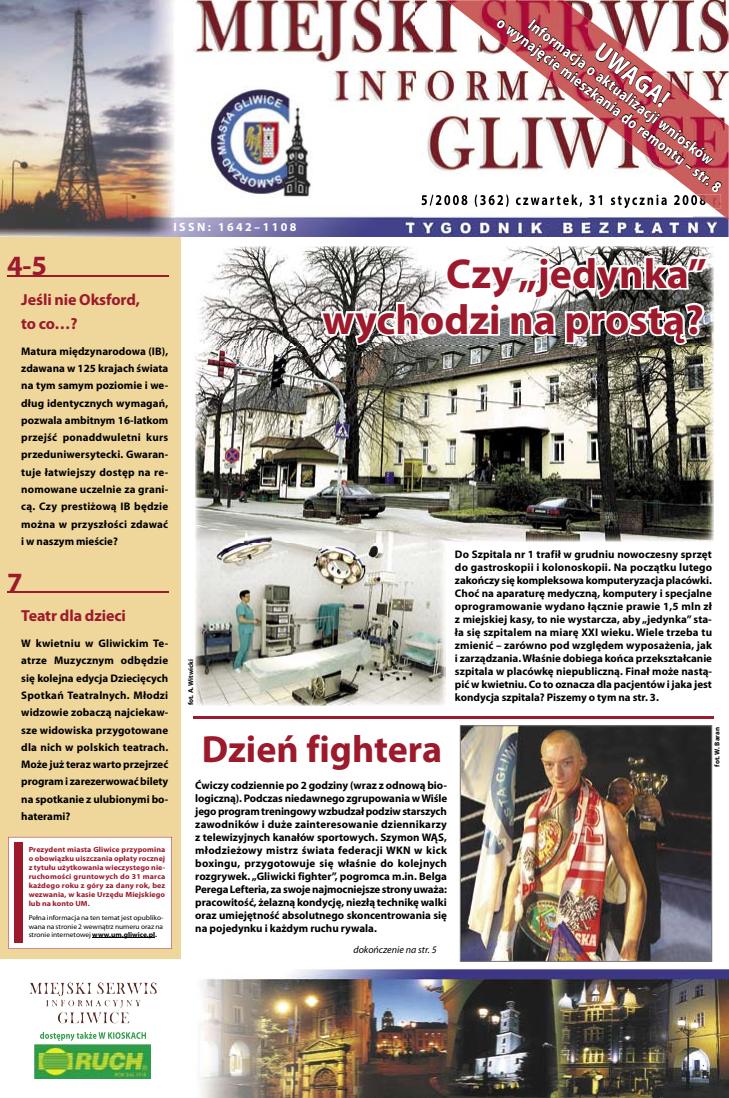
<style>
.page{position:relative;width:729px;height:1098px;background:#fff}
.page>*{position:absolute;margin:0;border:0;box-sizing:border-box;transform-origin:0 0}
.t1{font:700 42px/46px "Myriad Pro";color:#9c1a2b;text-align:right}
.t2{font:700 38px "Myriad Pro";color:#9c1a2b}
.t3{font:700 28px "Myriad Pro";color:#9c1a2b}
.t4{font:700 26px "Myriad Pro";color:#fff;scale:.85 1}
.t5{font:700 16px "Myriad Pro";color:#fff;scale:.85 1}
.t6{font:700 16px/24px "Myriad Pro";letter-spacing:-.005em;color:#9c1a2b}
.t7{font:700 12px "Myriad Pro";letter-spacing:.2em;color:#fff}
.t8{font:700 11px/13px "Myriad Pro";color:#000;text-align:justify}
.t9{font:italic 10px "Myriad Pro";color:#000}
.t10{font:700 7.5px/9.1px "Myriad Pro";letter-spacing:.01em;color:#9c1a2b;text-align:justify;scale:1.06 1}
.t11{font:7px/8.4px "Myriad Pro";color:#000;text-align:justify;scale:1.06 1}
.t12{font:700 7px "Myriad Pro";color:#000}
.s1{font-weight:700}
</style>
<div class="page">
<div style="left:0;top:234px;width:181px;height:724px;background:#efd79c"></div>
<hr style="left:7px;top:275px;width:161px;height:1px;background:#9c1a2b">
<hr style="left:7px;top:591px;width:161px;height:1px;background:#9c1a2b">
<hr style="left:194px;top:716px;width:519px;height:1px;background:#9c1a2b">
<hr style="left:194px;top:717px;width:519px;height:1px;background:#9c1a2b">
<div style="left:9px;top:836px;width:163px;height:112px;background:#fff"></div>
<hr style="left:92px;top:937px;width:63px;height:1px;background:#000">
<hr style="left:8px;top:836px;width:1px;height:112px;background:#9c1a2b">
<hr style="left:9px;top:947px;width:163px;height:1px;background:#9c1a2b">
<hr style="left:171px;top:836px;width:1px;height:112px;background:#9c1a2b">
<hr style="left:9px;top:836px;width:163px;height:1px;background:#9c1a2b">
<div style="left:15px;top:841px;width:8px;height:101px;background:#9c1a2b"></div>
<img style="left:195px;top:246px;width:518px;height:296px">
<img style="left:195px;top:530px;width:250px;height:176px">
<svg style="left:318px;top:254px;width:393px;height:93px"></svg>
<img style="left:460px;top:726px;width:251px;height:234px">
<hr style="left:459px;top:725px;width:1px;height:236px;background:#777778">
<hr style="left:460px;top:960px;width:251px;height:1px;background:#777778">
<hr style="left:711px;top:725px;width:1px;height:236px;background:#777778">
<hr style="left:460px;top:725px;width:251px;height:1px;background:#777778">
<img style="left:174px;top:0;width:239px;height:237px">
<img style="left:413px;top:69px;width:175px;height:168px">
<img style="left:588px;top:220px;width:105px;height:17px">
<img style="left:693px;top:220px;width:35px;height:17px">
<img style="left:700px;top:0;width:27px;height:18px">
<img style="left:624px;top:0;width:70px;height:18px">
<img style="left:413px;top:0;width:68px;height:53px">
<img style="left:44px;top:969px;width:685px;height:128px">
<img style="left:0;top:0;width:174px;height:237px">
<img style="left:421px;top:194px;width:74px;height:14px">
<img style="left:35px;top:1043px;width:116px;height:35px">
<img style="left:30px;top:982px;width:127px;height:23px">
<svg style="left:40px;top:1031px;width:106px;height:9px"></svg>
<img style="left:587px;top:0;width:35px;height:18px">
<img style="left:552px;top:0;width:35px;height:18px">
<img style="left:517px;top:0;width:35px;height:18px">
<img style="left:481px;top:0;width:36px;height:55px">
<img style="left:446px;top:0;width:36px;height:32px">
<img style="left:495px;top:18px;width:234px;height:202px">
<p class="t7" style="left:173px;top:220px;width:125px">ISSN: 1642–1108</p>
<h3 class="t5" style="left:503px;top:14px;width:328px;rotate:37deg">o wynajęcie mieszkania do remontu – str. 8</h3>
<h3 class="t5" style="left:535px;top:16px;width:269px;rotate:37deg">Informacja o aktualizacji wniosków</h3>
<h3 class="t4" style="left:606px;top:37px;width:104px;rotate:37deg">UWAGA!</h3>
<h3 class="t3" style="left:7px;top:250px;width:42px">4-5</h3>
<h3 class="t6" style="left:21px;top:287px;width:120px">Jeśli nie Oksford, to co…?</h3>
<p class="t8" style="left:21px;top:342px;width:149px;line-height:17.3px">Matura międzynarodowa (IB), zdawana w 125 krajach świata na tym samym poziomie i we&shy;dług identycznych wymagań, pozwala ambitnym 16-latkom przejść ponaddwuletni kurs przeduniwersytecki. Gwaran&shy;tuje łatwiejszy dostęp na re&shy;nomowane uczelnie za grani&shy;cą. Czy prestiżową IB będzie można w przyszłości zdawać i w naszym mieście?</p>
<h3 class="t3" style="left:7px;top:566px;width:17px">7</h3>
<h3 class="t6" style="left:21px;top:604px;width:106px">Teatr dla dzieci</h3>
<p class="t8" style="left:21px;top:634px;width:149px;line-height:17.3px">W kwietniu w Gliwickim Te&shy;atrze Muzycznym odbędzie się kolejna edycja Dziecięcych Spotkań Teatralnych. Młodzi widzowie zobaczą najciekaw&shy;sze widowiska przygotowane dla nich w polskich teatrach.<br>Może już teraz warto przejrzeć program i zarezerwować bilety na spotkanie z ulubionymi bo&shy;haterami?</p>
<p class="t10" style="left:29px;top:844px;width:130px">Prezydent miasta Gliwice przypomina o obowiązku uiszczania opłaty rocznej z tytułu użytkowania wieczystego nie&shy;ruchomości gruntowych do 31 marca każdego roku z góry za dany rok, bez wezwania, w kasie Urzędu Miejskiego lub na konto UM.</p>
<p class="t11" style="left:29px;top:913px;width:129px">Pełna informacja na ten temat jest opubliko&shy;wana na stronie 2 wewnątrz numeru oraz na stronie internetowej <span class="s1">www.um.gliwice.pl.</span></p>
<h1 class="t1" style="left:322px;top:251px;width:386px">Czy „jedynka” wychodzi na prostą?</h1>
<p class="t12" style="left:187px;top:705px;width:48px;rotate:-90deg">fot. A. Witwicki</p>
<h2 class="t2" style="left:202px;top:727px;width:242px">Dzień fightera</h2>
<p class="t8" style="left:455px;top:547px;width:258px">Do Szpitala nr 1 trafił w grudniu nowoczesny sprzęt do gastroskopii i kolonoskopii. Na początku lutego zakończy się kompleksowa komputeryzacja placówki.<br>Choć na aparaturę medyczną, komputery i specjalne oprogramowanie wydano łącznie prawie 1,5 mln zł z miejskiej kasy, to nie wystarcza, aby „jedynka” sta&shy;ła się szpitalem na miarę XXI wieku. Wiele trzeba tu zmienić – zarówno pod względem wyposażenia, jak i zarządzania. Właśnie dobiega końca przekształcanie szpitala w placówkę niepubliczną. Finał może nastą&shy;pić w kwietniu. Co to oznacza dla pacjentów i jaka jest kondycja szpitala? Piszemy o tym na str. 3.</p>
<p class="t12" style="left:713px;top:766px;width:41px;rotate:-90deg">fot. W. Baran</p>
<p class="t8" style="left:195px;top:778px;width:253px">Ćwiczy codziennie po 2 godziny (wraz z odnową bio&shy;logiczną). Podczas niedawnego zgrupowania w Wiśle jego program treningowy wzbudzał podziw starszych zawodników i duże zainteresowanie dziennikarzy z telewizyjnych kanałów sportowych. Szymon WĄS, młodzieżowy mistrz świata federacji WKN w kick boxingu, przygotowuje się właśnie do kolejnych rozgrywek. „Gliwicki fighter”, pogromca m.in. Belga Perega Lefteria, za swoje najmocniejsze strony uważa: pracowitość, żelazną kondycję, niezłą technikę walki oraz umiejętność absolutnego skoncentrowania się na pojedynku i każdym ruchu rywala.</p>
<p class="t9" style="left:353px;top:944px;width:85px">dokończenie na str. 5</p>
</div>
